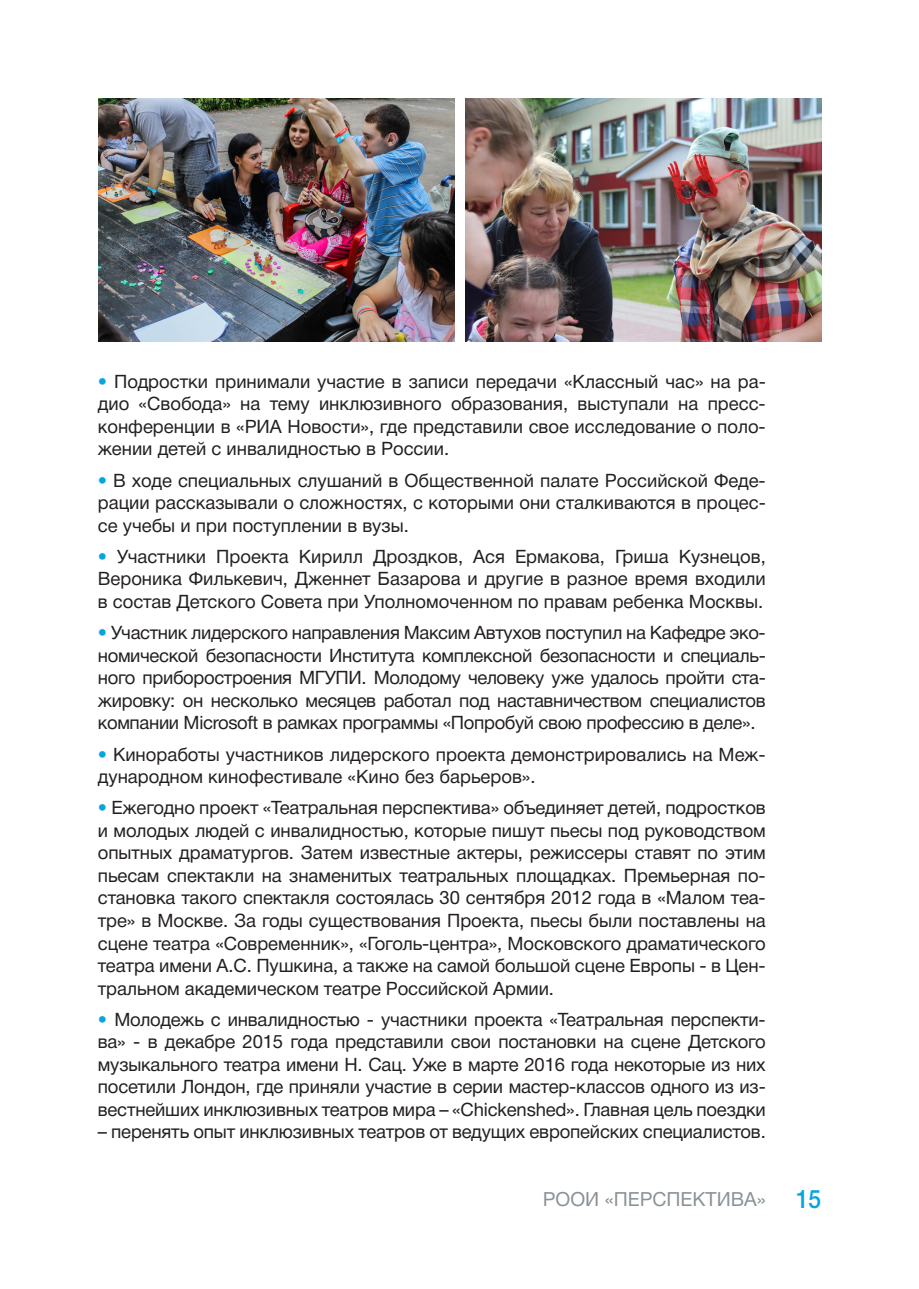
<style>
.page{position:relative;width:919px;height:1289px;background:#fff}
.page>*{position:absolute;margin:0;border:0;box-sizing:border-box;transform-origin:0 0}
.t1{font:500 25.5px "Helvetica Neue Cyr";color:#05a5e0;scale:.9 1}
.t2{font:19.5px "Helvetica Neue Cyr";color:#8a9297}
.t3{font:18.45px/22.5px "Helvetica Neue Cyr";color:#231f20;text-align:justify}
.s1{font-size:18.6px;color:#05a5e0}
.s2{font-weight:400;font-size:19.5px;color:#8a9297}
</style>
<div class="page">
<img style="left:99px;top:99px;width:355px;height:242px">
<img style="left:465px;top:99px;width:356px;height:242px">
<p class="t3" style="left:98px;top:370px;width:669px"><span class="s1">•</span> Подростки принимали участие в записи передачи «Классный час» на ра&shy;дио «Свобода» на тему инклюзивного образования, выступали на пресс&shy;конференции в «РИА Н овости», где представили свое исследование о поло&shy;жении детей с инвалидностью в России.</p>
<p class="t3" style="left:98px;top:469px;width:669px"><span class="s1">•</span> В ходе специальных слушаний в Общественной палате Российской Феде&shy;рации рассказывали о сложностях, с которыми они сталкиваются в процес&shy;се учебы и при поступлении в вузы.</p>
<p class="t3" style="left:98px;top:545px;width:669px"><span class="s1">•</span> Участники Проекта Кирилл Дроздков, Ася Ермакова, Гриша Кузнецов, Вероника Филькевич, Дженнет Базарова и другие в разное время входили в состав Детского Совета при Уполномоченном по правам ребенка Москвы.</p>
<p class="t3" style="left:98px;top:621px;width:669px"><span class="s1">•</span> Участник лидерского направления Максим Автухов поступил на Кафедре эко&shy;номической безопасности И нститута комплексной безопасности и специаль&shy;ного приборостроения МГУПИ . Молодому человеку уже удалось пройти ста&shy;жировку: он несколько месяцев работал под наставничеством специалистов компании Microsoft в рамках программы «Попробуй свою профессию в деле».</p>
<p class="t3" style="left:98px;top:743px;width:669px"><span class="s1">•</span> Киноработы участников лидерского проекта демонстрировались на Меж&shy;дународном кинофестивале «Кино без барьеров».</p>
<p class="t3" style="left:98px;top:796px;width:669px"><span class="s1">•</span> Ежегодно проект «Театральная перспектива» объединяет детей, подростков и молодых людей с инвалидностью, которые пишут пьесы под руководством опытных драматургов. Затем известные актеры, режиссеры ставят по этим пьесам спектакли на знаменитых театральных площадках. Премьерная по&shy;становка такого спектакля состоялась 30 сентября 2012 года в «Малом теа&shy;тре» в Москве. За годы существования Проекта, пьесы были поставлены на сцене театра «Современник», «Гоголь-центра», Московского драматического театра имени А.С. Пушкина, а также на самой большой сцене Европы - в Цен&shy;тральном академическом театре Российской Армии.</p>
<p class="t3" style="left:98px;top:1008px;width:669px"><span class="s1">•</span> Молодежь с инвалидностью - участники проекта «Театральная перспекти&shy;ва» - в декабре 2015 года представили свои постановки на сцене Детского музыкального театра имени Н . Сац. Уже в марте 2016 года некоторые из них посетили Лондон, где приняли участие в серии мастер-классов одного из из&shy;вестнейших инклюзивных театров мира – «Chickenshed». Главная цель поездки</p>
<p class="t3" style="left:98px;top:1120px;width:669px">– перенять опыт инклюзивных театров от ведущих европейских специалистов.</p>
<p class="t2" style="left:543px;top:1188px;width:28px">РООИ</p>
<p class="t2" style="left:604px;top:1188px;width:115px">«ПЕРСПЕКТИВА</p>
<h1 class="t1" style="left:756px;top:1185px;width:73px"><span class="s2">»</span> 15</h1>
</div>
